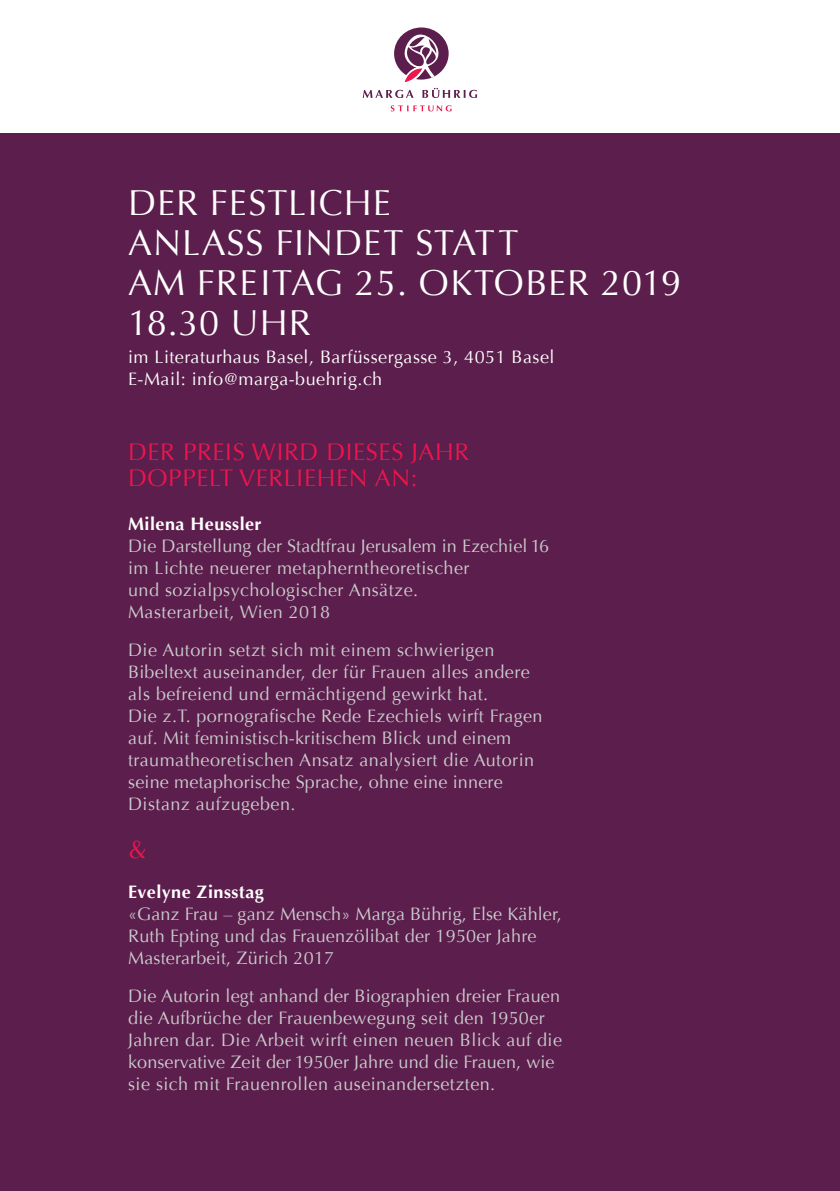
<style>
.page{position:relative;width:840px;height:1191px;background:#fff}
.page>*{position:absolute;margin:0;border:0;box-sizing:border-box;transform-origin:0 0}
.t1{font:36px "Optima";letter-spacing:.025em;color:#fff}
.t2{font:26px "Optima";color:#ed154d}
.t3{font:24px "Optima";letter-spacing:.03em;color:#ed154d}
.t4{font:18px/22px "Optima";letter-spacing:.02em;color:#cbccce}
.t5{font:18px "Optima";letter-spacing:.025em;color:#fff}
.t6{font:700 18px "Optima";letter-spacing:.025em;color:#fff}
</style>
<div class="page">
<div style="left:0;top:133px;width:839px;height:1058px;background:#5c1e4c"></div>
<svg style="left:390px;top:105px;width:61px;height:6px"></svg>
<svg style="left:362px;top:27px;width:115px;height:71px"></svg>
<p class="t1" style="left:128px;top:181px;width:264px">DER FESTLICHE</p>
<p class="t1" style="left:128px;top:221px;width:392px">ANLASS FINDET STATT</p>
<p class="t1" style="left:128px;top:261px;width:554px">AM FREITAG 25. OKTOBER 2019</p>
<p class="t1" style="left:128px;top:301px;width:184px">18.30 UHR</p>
<p class="t5" style="left:128px;top:346px;width:427px">im Literaturhaus Basel, Barfüssergasse 3, 4051 Basel</p>
<p class="t5" style="left:128px;top:368px;width:255px">E-Mail: info@marga-buehrig.ch</p>
<p class="t3" style="left:128px;top:438px;width:342px">DER PREIS WIRD DIESES JAHR</p>
<p class="t3" style="left:128px;top:464px;width:291px">DOPPELT VERLIEHEN AN:</p>
<p class="t6" style="left:128px;top:513px;width:135px">Milena Heussler</p>
<p class="t4" style="left:128px;top:535px;width:422px">Die Darstellung der Stadtfrau Jerusalem in Ezechiel 16 im Lichte neuerer metapherntheoretischer<br>und sozialpsychologischer Ansätze.<br>Masterarbeit, Wien 2018</p>
<p class="t4" style="left:128px;top:639px;width:367px">Die Autorin setzt sich mit einem schwierigen</p>
<p class="t4" style="left:128px;top:661px;width:403px">Bibeltext auseinander, der für Frauen alles andere</p>
<p class="t4" style="left:128px;top:683px;width:361px">als befreiend und ermächtigend gewirkt hat.</p>
<p class="t4" style="left:128px;top:705px;width:416px">Die z.T. pornografische Rede Ezechiels wirft Fragen</p>
<p class="t4" style="left:128px;top:727px;width:384px">auf. Mit feministisch-kritischem Blick und einem</p>
<p class="t4" style="left:128px;top:749px;width:407px">traumatheoretischen Ansatz analysiert die Autorin</p>
<p class="t4" style="left:128px;top:771px;width:376px">seine metaphorische Sprache, ohne eine innere</p>
<p class="t4" style="left:128px;top:793px;width:169px">Distanz aufzugeben.</p>
<p class="t2" style="left:128px;top:834px;width:20px">&amp;</p>
<p class="t6" style="left:128px;top:881px;width:137px">Evelyne Zinsstag</p>
<p class="t4" style="left:128px;top:903px;width:435px">«Ganz Frau – ganz Mensch» Marga Bührig, Else Kähler,</p>
<p class="t4" style="left:128px;top:925px;width:409px">Ruth Epting und das Frauenzölibat der 1950er Jahre</p>
<p class="t4" style="left:128px;top:947px;width:207px">Masterarbeit, Zürich 2017</p>
<p class="t4" style="left:128px;top:985px;width:433px">Die Autorin legt anhand der Biographien dreier Frauen</p>
<p class="t4" style="left:128px;top:1007px;width:418px">die Aufbrüche der Frauenbewegung seit den 1950er</p>
<p class="t4" style="left:128px;top:1029px;width:435px">Jahren dar. Die Arbeit wirft einen neuen Blick auf die</p>
<p class="t4" style="left:128px;top:1051px;width:427px">konservative Zeit der 1950er Jahre und die Frauen, wie</p>
<p class="t4" style="left:128px;top:1073px;width:368px">sie sich mit Frauenrollen auseinandersetzten.</p>
</div>
